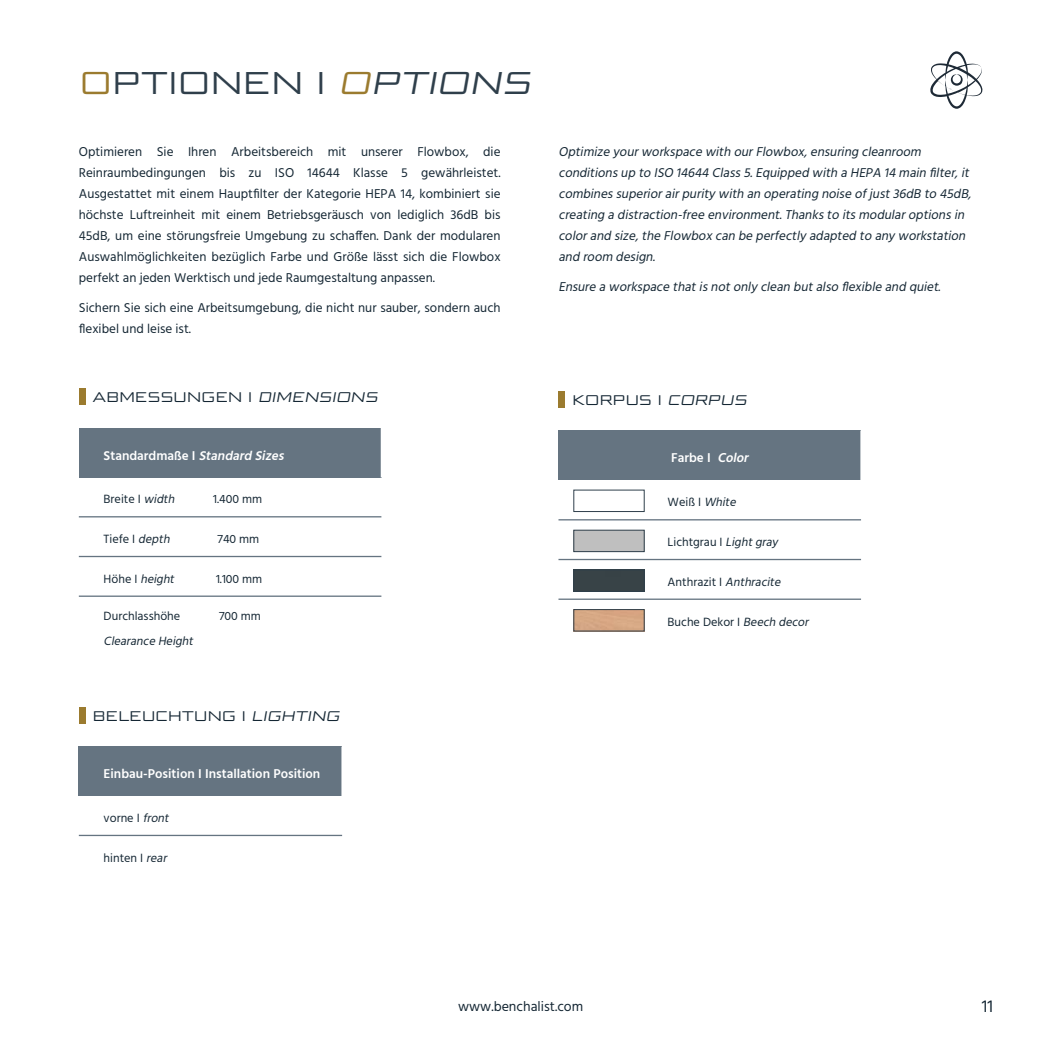
<style>
.page{position:relative;width:1042px;height:1042px;background:#fff}
.page>*{position:absolute;margin:0;border:0;box-sizing:border-box;transform-origin:0 0}
.t1{font:31.5px "Bunken Tech Sans Std Wide";letter-spacing:.02em;color:#2f3f4b}
.t2{font:17.5px "Hind";color:#152734}
.t3{font:14px "Bunken Tech Sans Std Wide";letter-spacing:.02em;color:#152734}
.t4{font:14px "Hind";color:#152734}
.t5{font:13.12px/21px "Hind";color:#152734;text-align:justify}
.t6{font:italic 13.12px/21px "Hind";color:#152734}
.t7{font:600 13.12px "Hind";color:#fff}
.t8{font:12.25px "Hind";color:#152734}
.t9{font:italic 12.25px "Hind";color:#152734}
.s1{color:#9b7b2f}
.s2{font-style:italic;color:#9b7b2f}
.s3{font-style:italic}
.s4{font-style:normal}
</style>
<div class="page">
<svg style="left:930px;top:51px;width:52px;height:58px"></svg>
<div style="left:558px;top:430px;width:303px;height:50px;background:#657481"></div>
<hr style="left:558px;top:519px;width:303px;height:1px;background:#657481">
<hr style="left:558px;top:559px;width:303px;height:1px;background:#657481">
<hr style="left:558px;top:598px;width:303px;height:2px;background:#657481">
<hr style="left:860px;top:430px;width:1px;height:50px;background:#fff">
<div style="left:573px;top:490px;width:71px;height:22px;background:#fff;border:1px solid #2f3f4b"></div>
<div style="left:573px;top:530px;width:71px;height:22px;border:1px solid #2f3f4b"></div>
<img style="left:575px;top:571px;width:67px;height:19px">
<div style="left:573px;top:569px;width:71px;height:23px;border:1px solid #2f3f4b"></div>
<div style="left:573px;top:609px;width:71px;height:22px;border:1px solid #2f3f4b"></div>
<div style="left:79px;top:428px;width:302px;height:49px;background:#657481"></div>
<hr style="left:79px;top:595px;width:302px;height:2px;background:#657481">
<hr style="left:79px;top:516px;width:302px;height:1px;background:#657481">
<hr style="left:79px;top:556px;width:302px;height:1px;background:#657481">
<div style="left:79px;top:746px;width:263px;height:50px;background:#657481"></div>
<hr style="left:341px;top:746px;width:2px;height:50px;background:#fff">
<hr style="left:79px;top:835px;width:263px;height:1px;background:#657481">
<div style="left:79px;top:388px;width:7px;height:17px;background:#9b7b2f"></div>
<div style="left:79px;top:707px;width:6px;height:17px;background:#9b7b2f"></div>
<div style="left:558px;top:391px;width:7px;height:17px;background:#9b7b2f"></div>
<h1 class="t1" style="left:80px;top:64px;width:459px"><span class="s1">O</span>PTIONEN I <span class="s2">O</span><span class="s3">PTIONS</span></h1>
<p class="t5" style="left:79px;top:141px;width:423px">Optimieren Sie Ihren Arbeitsbereich mit unserer Flowbox, die Reinraumbedingungen bis zu ISO 14644 Klasse 5 gewährleistet.<br>Ausgestattet mit einem Hauptfilter der Kategorie HEPA 14, kombiniert sie höchste Luftreinheit mit einem Betriebsgeräusch von lediglich 36dB bis 45dB, um eine störungsfreie Umgebung zu schaffen. Dank der modularen Auswahlmöglichkeiten bezüglich Farbe und Größe lässt sich die Flowbox perfekt an jeden Werktisch und jede Raumgestaltung anpassen.</p>
<p class="t5" style="left:79px;top:298px;width:423px">Sichern Sie sich eine Arbeitsumgebung, die nicht nur sauber, sondern auch flexibel und leise ist.</p>
<p class="t3" style="left:93px;top:388px;width:289px">ABMESSUNGEN I <span class="s3">DIMENSIONS</span></p>
<p class="t7" style="left:104px;top:446px;width:185px">Standardmaße I <span class="s3">Standard Sizes</span></p>
<p class="t8" style="left:104px;top:491px;width:75px">Breite I <span class="s3">width</span></p>
<p class="t8" style="left:213px;top:491px;width:50px">1.400 mm</p>
<p class="t8" style="left:104px;top:531px;width:71px">Tiefe I <span class="s3">depth</span></p>
<p class="t8" style="left:217px;top:531px;width:43px">740 mm</p>
<p class="t9" style="left:104px;top:570px;width:75px"><span class="s4">H ö h e I</span> height</p>
<p class="t8" style="left:216px;top:570px;width:48px">1.100 mm</p>
<p class="t8" style="left:104px;top:608px;width:78px">Durchlasshöhe</p>
<p class="t8" style="left:219px;top:608px;width:43px">700 mm</p>
<p class="t9" style="left:104px;top:633px;width:94px">Clearance Height</p>
<p class="t3" style="left:93px;top:707px;width:251px">BELEUCHTUNG I <span class="s3">LIGHTING</span></p>
<p class="t7" style="left:104px;top:765px;width:218px">Einbau-Position I Installation Position</p>
<p class="t8" style="left:104px;top:809px;width:70px">vorne I <span class="s3">front</span></p>
<p class="t8" style="left:104px;top:850px;width:68px">hinten I <span class="s3">rear</span></p>
<p class="t6" style="left:558px;top:141px;width:417px">Optimize yourworkspace with ourFlowbox,ensuring cleanroom conditionsup to ISO 14644 Class5.Equipped with a HEPA 14 main filter,it combinessuperiorairpurity with an operating noise ofjust36dB to 45dB, creating a distraction-free environment.Thanksto itsmodularoptionsin colorand size,the Flowbox can be perfectly adapted to any workstation and room design.</p>
<p class="t6" style="left:558px;top:277px;width:387px">Ensure a workspace thatisnotonly clean butalso flexible and quiet.</p>
<p class="t3" style="left:572px;top:392px;width:179px">KORPUS I <span class="s3">CORPUS</span></p>
<p class="t7" style="left:671px;top:449px;width:82px">Farbe I <span class="s3">Color</span></p>
<p class="t8" style="left:667px;top:494px;width:73px">W e i ß I <span class="s3">White</span></p>
<p class="t8" style="left:667px;top:534px;width:115px">Lichtgrau I <span class="s3">Lightgray</span></p>
<p class="t8" style="left:667px;top:573px;width:117px">A n t h r a z i t I <span class="s3">Anthracite</span></p>
<p class="t8" style="left:667px;top:613px;width:145px">Buche Dekor I <span class="s3">Beech decor</span></p>
<p class="t4" style="left:458px;top:997px;width:127px">www.benchalist.com</p>
<h2 class="t2" style="left:982px;top:994px;width:13px">11</h2>
</div>
